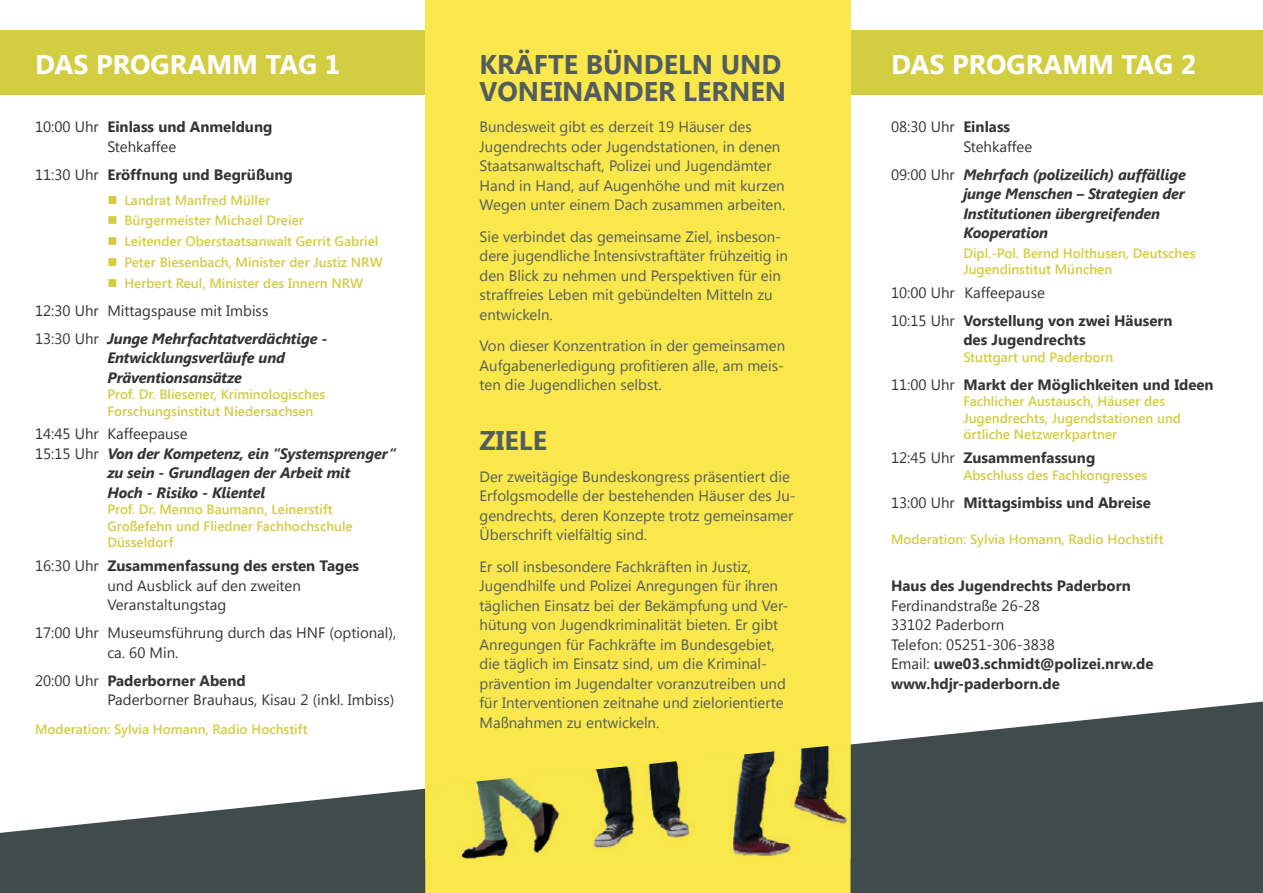
<style>
.page{position:relative;width:1263px;height:893px;background:#fff}
.page>*{position:absolute;margin:0;border:0;box-sizing:border-box;transform-origin:0 0}
.t1{font:700 27px/27px "Segoe UI";color:#535d5d}
.t2{font:700 27px "Segoe UI";color:#fff}
.t3{font:15px/19.5px "Segoe UI";color:#535d5d}
.t4{font:15px/19.5px "Segoe UI";color:#343433}
.t5{font:italic 700 15px/19.5px "Segoe UI";letter-spacing:-.01em;color:#343433}
.t6{font:700 15px/19.5px "Segoe UI";color:#343433}
.t7{font:600 13.5px/16.5px "Segoe UI";color:#d3cd42}
.s1{font-weight:400}
.s2{font-weight:700;font-style:italic}
.s3{font-weight:400;font-style:normal}
.s4{font-weight:700}
</style>
<div class="page">
<div style="left:0;top:30px;width:1263px;height:65px;background:#d3cd42"></div>
<div style="left:425px;top:0;width:425px;height:893px;background:#f9e74b"></div>
<svg style="left:0;top:702px;width:1263px;height:191px;fill:#404b4b"></svg>
<svg style="left:425px;top:859px;width:425px;height:34px"></svg>
<img style="left:425px;top:744px;width:425px;height:115px">
<h1 class="t2" style="left:35px;top:45px;width:307px">DAS PROGRAMM TAG 1</h1>
<p class="t6" style="left:107px;top:116px;width:167px;text-indent:-72px"><span class="s1">10:00 Uhr</span> Einlass und Anmeldung<br><span class="s1">Stehkaffee</span></p>
<p class="t6" style="left:35px;top:164px;width:259px"><span class="s1">11:30 Uhr</span> Eröffnung und Begrüßung</p>
<p class="t7" style="left:107px;top:191px;width:164px">■ Landrat Manfred Müller</p>
<p class="t7" style="left:107px;top:212px;width:198px">■ Bürgermeister Michael Dreier</p>
<p class="t7" style="left:107px;top:232px;width:273px">■ Leitender Oberstaatsanwalt Gerrit Gabriel</p>
<p class="t7" style="left:107px;top:253px;width:277px">■ Peter Biesenbach, Minister der Justiz NRW</p>
<p class="t7" style="left:107px;top:274px;width:257px">■ Herbert Reul, Minister des Innern NRW</p>
<p class="t4" style="left:35px;top:296px;width:294px;line-height:28px">12:30 Uhr Mittagspause mit Imbiss<br>13:30 Uhr <span class="s2">Junge Mehrfachtatverdächtige -</span></p>
<p class="t5" style="left:107px;top:347px;width:179px">Entwicklungsverläufe und<br>Präventionsansätze</p>
<p class="t7" style="left:107px;top:386px;width:219px">Prof. Dr. Bliesener, Kriminologisches<br>Forschungsinstitut Niedersachsen</p>
<p class="t4" style="left:35px;top:424px;width:154px">14:45 Uhr Kaffeepause</p>
<p class="t5" style="left:35px;top:443px;width:363px"><span class="s3">15:15 Uhr</span> Von der Kompetenz, ein “Systemsprenger“</p>
<p class="t5" style="left:107px;top:463px;width:245px">zu sein - Grundlagen der Arbeit mit</p>
<p class="t5" style="left:107px;top:482px;width:159px">Hoch - Risiko - Klientel</p>
<p class="t7" style="left:107px;top:501px;width:247px">Prof. Dr. Menno Baumann, Leinerstift<br>Großefehn und Fliedner Fachhochschule<br>Düsseldorf</p>
<p class="t4" style="left:107px;top:555px;width:253px;text-indent:-72px">16:30 Uhr <span class="s4">Zusammenfassung des ersten Tages </span>und Ausblick auf den zweiten<br>Veranstaltungstag</p>
<p class="t4" style="left:107px;top:622px;width:290px;text-indent:-72px">17:00 Uhr Museumsführung durch das HNF (optional), ca. 60 Min.</p>
<p class="t4" style="left:107px;top:670px;width:289px;text-indent:-72px">20:00 Uhr <span class="s4">Paderborner Abend<br></span>Paderborner Brauhaus, Kisau 2 (inkl. Imbiss)</p>
<p class="t7" style="left:35px;top:720px;width:274px">Moderation: Sylvia Homann, Radio Hochstift</p>
<h1 class="t1" style="left:480px;top:49px;width:308px">KRÄFTE BÜNDELN UND<br>VONEINANDER LERNEN</h1>
<p class="t3" style="left:480px;top:116px;width:307px">Bundesweit gibt es derzeit 19 Häuser des Jugendrechts oder Jugendstationen, in denen Staatsanwaltschaft, Polizei und Jugendämter Hand in Hand, auf Augenhöhe und mit kurzen Wegen unter einem Dach zusammen arbeiten.</p>
<p class="t3" style="left:480px;top:226px;width:310px">Sie verbindet das gemeinsame Ziel, insbeson&shy;dere jugendliche Intensivstraftäter frühzeitig in den Blick zu nehmen und Perspektiven für ein straffreies Leben mit gebündelten Mitteln zu entwickeln.</p>
<p class="t3" style="left:480px;top:335px;width:307px;text-align:justify">Von dieser Konzentration in der gemeinsamen Aufgabenerledigung profitieren alle, am meis&shy;ten die Jugendlichen selbst.</p>
<h1 class="t1" style="left:480px;top:426px;width:69px">ZIELE</h1>
<p class="t3" style="left:480px;top:466px;width:318px">Der zweitägige Bundeskongress präsentiert die Erfolgsmodelle der bestehenden Häuser des Ju&shy;gendrechts, deren Konzepte trotz gemeinsamer Überschrift vielfältig sind.</p>
<p class="t3" style="left:480px;top:556px;width:310px">Er soll insbesondere Fachkräften in Justiz, Jugendhilfe und Polizei Anregungen für ihren täglichen Einsatz bei der Bekämpfung und Ver&shy;hütung von Jugendkriminalität bieten. Er gibt Anregungen für Fachkräfte im Bundesgebiet, die täglich im Einsatz sind, um die Kriminal&shy;prävention im Jugendalter voranzutreiben und für Interventionen zeitnahe und zielorientierte Maßnahmen zu entwickeln.</p>
<h1 class="t2" style="left:891px;top:45px;width:307px">DAS PROGRAMM TAG 2</h1>
<p class="t4" style="left:963px;top:116px;width:70px;text-indent:-72px">08:30 Uhr <span class="s4">Einlass<br></span>Stehkaffee</p>
<p class="t5" style="left:963px;top:164px;width:224px;text-indent:-72px"><span class="s3">09:00 Uhr</span> Mehrfach (polizeilich) auffällige junge Menschen – Strategien der<br>Institutionen übergreifenden<br>Kooperation</p>
<p class="t7" style="left:963px;top:244px;width:234px">Dipl.-Pol. Bernd Holthusen, Deutsches<br>Jugendinstitut München</p>
<p class="t4" style="left:891px;top:278px;width:283px;line-height:28px">10:00 Uhr Kaffeepause<br>10:15 Uhr <span class="s4">Vorstellung von zwei Häusern</span></p>
<p class="t6" style="left:963px;top:330px;width:124px">des Jugendrechts</p>
<p class="t7" style="left:963px;top:348px;width:152px">Stuttgart und Paderborn</p>
<p class="t6" style="left:891px;top:374px;width:324px"><span class="s1">11:00 Uhr</span> Markt der Möglichkeiten und Ideen</p>
<p class="t7" style="left:963px;top:393px;width:219px">Fachlicher Austausch, Häuser des<br>Jugendrechts, Jugendstationen und örtliche Netzwerkpartner</p>
<p class="t6" style="left:891px;top:447px;width:206px"><span class="s1">12:45 Uhr</span> Zusammenfassung</p>
<p class="t7" style="left:963px;top:466px;width:185px">Abschluss des Fachkongresses</p>
<p class="t6" style="left:891px;top:492px;width:261px"><span class="s1">13:00 Uhr</span> Mittagsimbiss und Abreise</p>
<p class="t7" style="left:891px;top:530px;width:274px">Moderation: Sylvia Homann, Radio Hochstift</p>
<p class="t6" style="left:891px;top:575px;width:241px">Haus des Jugendrechts Paderborn</p>
<p class="t4" style="left:891px;top:595px;width:264px">Ferdinandstraße 26-28<br>33102 Paderborn<br>Telefon: 05251-306-3838<br>Email: <span class="s4">uwe03.schmidt@polizei.nrw.de www.hdjr-paderborn.de</span></p>
</div>
